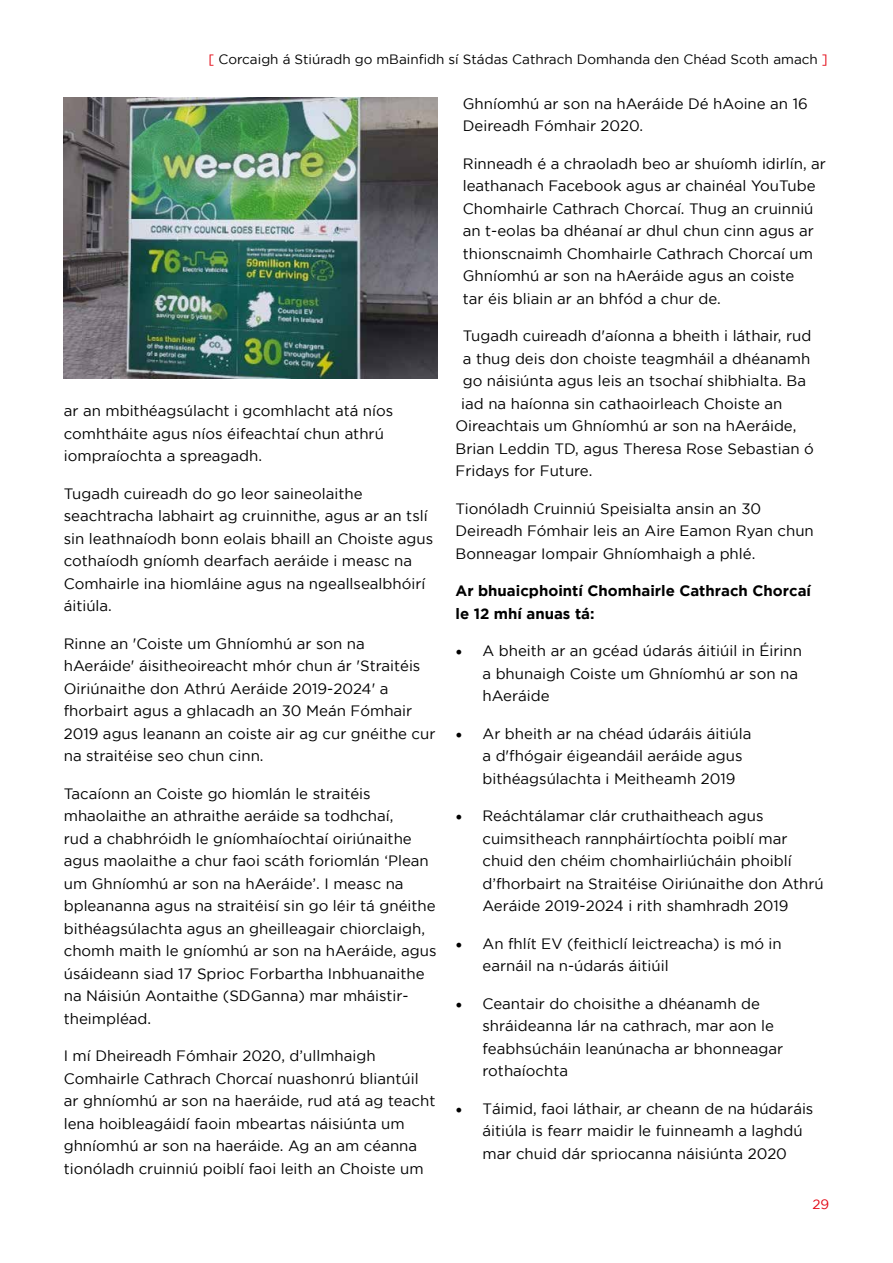
<style>
.page{position:relative;width:893px;height:1263px;background:#fff}
.page>*{position:absolute;margin:0;border:0;box-sizing:border-box;transform-origin:0 0}
.t1{font:15px/22.5px "Gotham";color:#000}
.t2{font:700 15px/22.5px "Gotham";color:#000}
.t3{font:13.5px "Gotham";color:#000}
.t4{font:13.5px "Gotham";color:#e30613}
.s1{color:#e30613}
.s2{font-family:"Minion Pro";font-size:18px}
</style>
<div class="page">
<img style="left:64px;top:98px;width:373px;height:280px">
<p class="t3" style="left:209px;top:52px;width:621px"><span class="s1">[</span> Corcaigh á Stiúradh go mBainfidh sí Stádas Cathrach Domhanda den Chéad Scoth amach <span class="s1">]</span></p>
<p class="t1" style="left:64px;top:399px;width:331px">ar an mbithéagsúlacht i gcomhlacht atá níos comhtháite agus níos éifeachtaí chun athrú iompraíochta a spreagadh.</p>
<p class="t1" style="left:64px;top:482px;width:371px">Tugadh cuireadh do go leor saineolaithe seachtracha labhairt ag cruinnithe, agus ar an tslí sin leathnaíodh bonn eolais bhaill an Choiste agus cothaíodh gníomh dearfach aeráide i measc na Comhairle ina hiomláine agus na ngeallsealbhóirí áitiúla.</p>
<p class="t1" style="left:64px;top:632px;width:373px">Rinne an 'Coiste um Ghníomhú ar son na hAeráide' áisitheoireacht mhór chun ár 'Straitéis Oiriúnaithe don Athrú Aeráide 2019-2024' a fhorbairt agus a ghlacadh an 30 Meán Fómhair 2019 agus leanann an coiste air ag cur gnéithe cur na straitéise seo chun cinn.</p>
<p class="t1" style="left:64px;top:782px;width:374px">Tacaíonn an Coiste go hiomlán le straitéis mhaolaithe an athraithe aeráide sa todhchaí,<br>rud a chabhróidh le gníomhaíochtaí oiriúnaithe agus maolaithe a chur faoi scáth foriomlán ‘Plean um Ghníomhú ar son na hAeráide’. I measc na bpleananna agus na straitéisí sin go léir tá gnéithe bithéagsúlachta agus an gheilleagair chiorclaigh, chomh maith le gníomhú ar son na hAeráide, agus úsáideann siad 17 Sprioc Forbartha Inbhuanaithe na Náisiún Aontaithe (SDGanna) mar mháistir&shy;theimpléad.</p>
<p class="t1" style="left:64px;top:1044px;width:373px">I mí Dheireadh Fómhair 2020, d’ullmhaigh Comhairle Cathrach Chorcaí nuashonrú bliantúil ar ghníomhú ar son na haeráide, rud atá ag teacht lena hoibleagáidí faoin mbeartas náisiúnta um ghníomhú ar son na haeráide. Ag an am céanna tionóladh cruinniú poiblí faoi leith an Choiste um</p>
<p class="t1" style="left:463px;top:92px;width:346px">Ghníomhú ar son na hAeráide Dé hAoine an 16<br>Deireadh Fómhair 2020.</p>
<p class="t1" style="left:463px;top:152px;width:365px">Rinneadh é a chraoladh beo ar shuíomh idirlín, ar leathanach Facebook agus ar chainéal YouTube Chomhairle Cathrach Chorcaí. Thug an cruinniú an t-eolas ba dhéanaí ar dhul chun cinn agus ar thionscnaimh Chomhairle Cathrach Chorcaí um Ghníomhú ar son na hAeráide agus an coiste<br>tar éis bliain ar an bhfód a chur de.</p>
<p class="t1" style="left:463px;top:324px;width:350px">Tugadh cuireadh d'aíonna a bheith i láthair, rud</p>
<p class="t1" style="left:463px;top:347px;width:349px">a thug deis don choiste teagmháil a dhéanamh</p>
<p class="t1" style="left:463px;top:369px;width:345px">go náisiúnta agus leis an tsochaí shibhialta. Ba</p>
<p class="t1" style="left:461px;top:392px;width:322px">iad na haíonna sin cathaoirleach Choiste an</p>
<p class="t1" style="left:455px;top:414px;width:342px">Oireachtais um Ghníomhú ar son na hAeráide,</p>
<p class="t1" style="left:455px;top:437px;width:360px">Brian Leddin TD, agus Theresa Rose Sebastian ó</p>
<p class="t1" style="left:455px;top:459px;width:138px">Fridays for Future.</p>
<p class="t1" style="left:455px;top:497px;width:360px">Tionóladh Cruinniú Speisialta ansin an 30<br>Deireadh Fómhair leis an Aire Eamon Ryan chun<br>Bonneagar Iompair Ghníomhaigh a phlé.</p>
<p class="t2" style="left:455px;top:579px;width:357px">Ar bhuaicphointí Chomhairle Cathrach Chorcaí le 12 mhí anuas tá:</p>
<p class="t1" style="left:482px;top:639px;width:321px;text-indent:-27px"><span class="s2">•</span> A bheith ar an gcéad údarás áitiúil in Éirinn a bhunaigh Coiste um Ghníomhú ar son na hAeráide</p>
<p class="t1" style="left:482px;top:722px;width:270px;text-indent:-27px"><span class="s2">•</span> Ar bheith ar na chéad údaráis áitiúla a d'fhógair éigeandáil aeráide agus bithéagsúlachta i Meitheamh 2019</p>
<p class="t1" style="left:482px;top:804px;width:343px;text-indent:-27px"><span class="s2">•</span> Reáchtálamar clár cruthaitheach agus cuimsitheach rannpháirtíochta poiblí mar chuid den chéim chomhairliúcháin phoiblí d’fhorbairt na Straitéise Oiriúnaithe don Athrú Aeráide 2019-2024 i rith shamhradh 2019</p>
<p class="t1" style="left:482px;top:932px;width:301px;text-indent:-27px"><span class="s2">•</span> An fhlít EV (feithiclí leictreacha) is mó in earnáil na n-údarás áitiúil</p>
<p class="t1" style="left:482px;top:992px;width:302px;text-indent:-27px"><span class="s2">•</span> Ceantair do choisithe a dhéanamh de shráideanna lár na cathrach, mar aon le feabhsúcháin leanúnacha ar bhonneagar rothaíochta</p>
<p class="t1" style="left:482px;top:1097px;width:332px;text-indent:-27px"><span class="s2">•</span> Táimid, faoi láthair, ar cheann de na húdaráis áitiúla is fearr maidir le fuinneamh a laghdú mar chuid dár spriocanna náisiúnta 2020</p>
<p class="t4" style="left:812px;top:1197px;width:18px">29</p>
</div>
